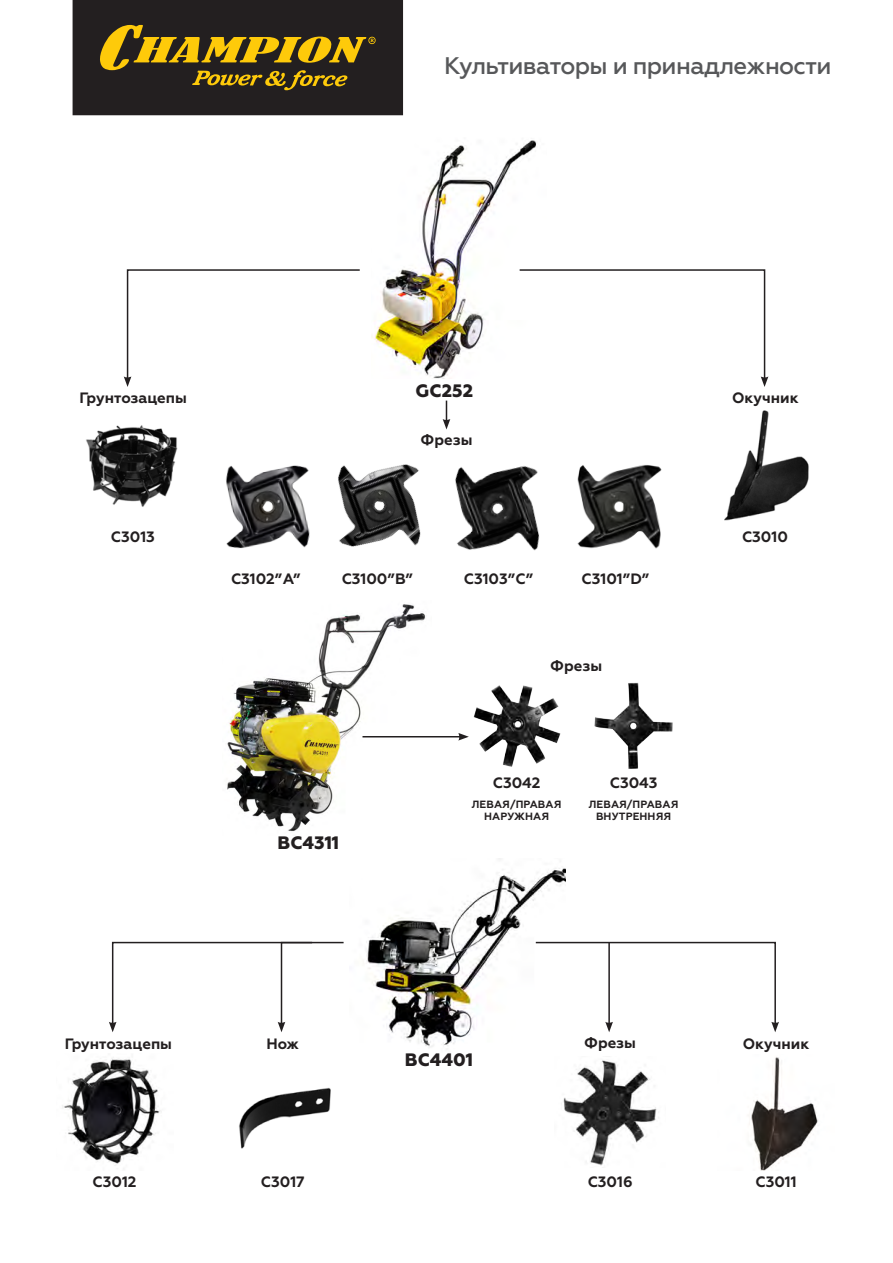
<style>
.page{position:relative;width:893px;height:1263px;background:#fff}
.page>*{position:absolute;margin:0;border:0;box-sizing:border-box;transform-origin:0 0}
.t1{font:500 24px "Geometria";letter-spacing:-.025em;color:#57585a}
.t2{font:800 18px "Geometria";color:#231f20}
.Add{font:700 15px "Geometria";color:#231f20}
.Add-2{font:700 10.5px/12.6px "Geometria";letter-spacing:.01em;color:#231f20;text-align:center}
</style>
<div class="page">
<div style="left:73px;top:0;width:330px;height:115px;background:#231f20"></div>
<svg style="left:100px;top:25px;width:276px;height:65px"></svg>
<img style="left:227px;top:604px;width:204px;height:228px">
<img style="left:86px;top:425px;width:92px;height:82px">
<img style="left:724px;top:410px;width:85px;height:111px">
<img style="left:338px;top:464px;width:83px;height:83px">
<img style="left:473px;top:685px;width:88px;height:82px">
<img style="left:62px;top:1058px;width:100px;height:106px">
<img style="left:239px;top:1087px;width:92px;height:62px">
<img style="left:750px;top:1057px;width:68px;height:113px">
<img style="left:594px;top:682px;width:79px;height:87px">
<svg style="left:443px;top:401px;width:7px;height:28px"></svg>
<hr style="left:362px;top:736px;width:99px;height:1px;background:#231f20">
<svg style="left:458px;top:733px;width:11px;height:7px"></svg>
<img style="left:371px;top:140px;width:165px;height:238px">
<img style="left:455px;top:466px;width:85px;height:85px">
<img style="left:366px;top:858px;width:200px;height:190px">
<svg style="left:534px;top:941px;width:245px;height:91px"></svg>
<svg style="left:124px;top:269px;width:236px;height:118px"></svg>
<svg style="left:518px;top:269px;width:250px;height:118px"></svg>
<img style="left:563px;top:1060px;width:94px;height:106px">
<img style="left:226px;top:465px;width:84px;height:84px">
<img style="left:577px;top:465px;width:85px;height:84px">
<svg style="left:109px;top:941px;width:235px;height:91px"></svg>
<p class="Add" style="left:80px;top:389px;width:109px">Грунтозацепы</p>
<h1 class="t1" style="left:444px;top:52px;width:389px">Культиваторы и принадлежности</h1>
<p class="t2" style="left:416px;top:380px;width:59px">GC252</p>
<p class="Add" style="left:421px;top:431px;width:53px">Фрезы</p>
<p class="Add" style="left:732px;top:389px;width:68px">Окучник</p>
<p class="Add" style="left:111px;top:527px;width:45px">C3013</p>
<p class="Add" style="left:742px;top:527px;width:47px">C3010</p>
<p class="Add" style="left:342px;top:570px;width:73px">C3100”B”</p>
<p class="Add" style="left:231px;top:570px;width:71px">C3102”A”</p>
<p class="Add" style="left:464px;top:570px;width:71px">C3103”C”</p>
<p class="Add" style="left:582px;top:570px;width:69px">C3101”D”</p>
<p class="Add" style="left:550px;top:656px;width:53px">Фрезы</p>
<p class="Add" style="left:493px;top:774px;width:49px">C3042</p>
<p class="Add" style="left:610px;top:774px;width:49px">C3043</p>
<p class="t2" style="left:278px;top:832px;width:63px">BC4311</p>
<p class="Add-2" style="left:472px;top:798px;width:91px">ЛЕВАЯ/ПРАВАЯ<br>НАРУЖНАЯ</p>
<p class="Add-2" style="left:589px;top:798px;width:91px">ЛЕВАЯ/ПРАВАЯ<br>ВНУТРЕННЯЯ</p>
<p class="Add" style="left:65px;top:1034px;width:109px">Грунтозацепы</p>
<p class="Add" style="left:266px;top:1034px;width:34px">Нож</p>
<p class="t2" style="left:405px;top:1048px;width:70px">BC4401</p>
<p class="Add" style="left:584px;top:1034px;width:53px">Фрезы</p>
<p class="Add" style="left:743px;top:1034px;width:68px">Окучник</p>
<p class="Add" style="left:93px;top:1173px;width:45px">C3012</p>
<p class="Add" style="left:261px;top:1173px;width:45px">C3017</p>
<p class="Add" style="left:588px;top:1173px;width:46px">C3016</p>
<p class="Add" style="left:755px;top:1173px;width:43px">C3011</p>
</div>
